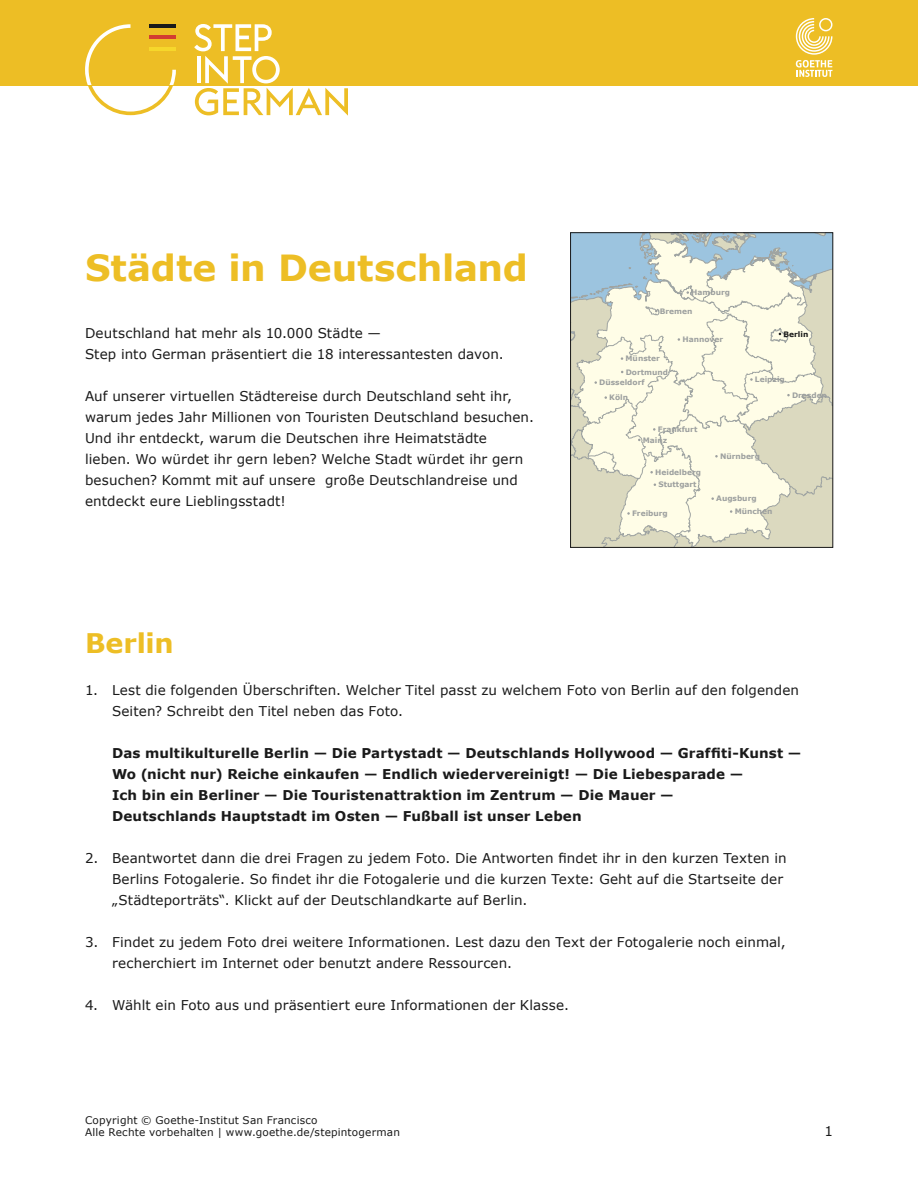
<style>
.page{position:relative;width:918px;height:1188px;background:#fff}
.page>*{position:absolute;margin:0;border:0;box-sizing:border-box;transform-origin:0 0}
.t1{font:700 36px "Verdana";letter-spacing:-.005em;color:#edbe25}
.t2{font:700 27px "Verdana";letter-spacing:-.01em;color:#edbe25}
.t3{font:13.5px/21px "Verdana";letter-spacing:.01em;color:#1a1a1a}
.t4{font:700 13.5px/21px "Verdana";letter-spacing:.01em;color:#1a1a1a}
.t5{font:10.5px/11.2px "Verdana";letter-spacing:.02em;color:#1a1a1a}
.t6{font:700 7.5px/13.4px "Verdana";color:#9da09f}
.t7{font:700 7.5px "Verdana";color:#1a1a1a}
</style>
<div class="page">
<svg style="left:572px;top:235px;width:259px;height:311px;background:#e5e8d7"></svg>
<div style="left:570px;top:233px;width:263px;height:315px;border:1px solid #1a1a1a"></div>
<div style="left:0;top:0;width:918px;height:85px;background:#edbe25"></div>
<svg style="left:796px;top:18px;width:36px;height:59px"></svg>
<svg style="left:194px;top:24px;width:154px;height:92px"></svg>
<svg style="left:85px;top:24px;width:91px;height:91px"></svg>
<h1 class="t1" style="left:85px;top:245px;width:445px">Städte in Deutschland</h1>
<p class="t3" style="left:85px;top:322px;width:420px">Deutschland hat mehr als 10.000 Städte —<br>Step into German präsentiert die 18 interessantesten davon.</p>
<p class="t3" style="left:85px;top:385px;width:450px">Auf unserer virtuellen Städtereise durch Deutschland seht ihr, warum jedes Jahr Millionen von Touristen Deutschland besuchen.<br>Und ihr entdeckt, warum die Deutschen ihre Heimatstädte lieben. Wo würdet ihr gern leben? Welche Stadt würdet ihr gern besuchen? Kommt mit auf unsere große Deutschlandreise und entdeckt eure Lieblingsstadt!</p>
<p class="t6" style="left:691px;top:286px;width:40px">Hamburg</p>
<p class="t6" style="left:660px;top:304px;width:34px">Bremen</p>
<p class="t6" style="left:682px;top:333px;width:42px">Hannover</p>
<p class="t6" style="left:626px;top:352px;width:44px">Münster<br>Dortmund</p>
<p class="t6" style="left:609px;top:391px;width:20px">Köln</p>
<p class="t6" style="left:599px;top:376px;width:47px">Düsseldorf</p>
<p class="t6" style="left:658px;top:422px;width:41px">Frankfurt</p>
<p class="t6" style="left:643px;top:433px;width:26px">Mainz</p>
<p class="t7" style="left:783px;top:329px;width:26px">Berlin</p>
<p class="t6" style="left:755px;top:373px;width:31px">Leipzig</p>
<p class="t6" style="left:792px;top:388px;width:36px">Dresden</p>
<p class="t6" style="left:655px;top:465px;width:47px">Heidelberg</p>
<p class="t6" style="left:658px;top:478px;width:40px">Stuttgart</p>
<p class="t6" style="left:632px;top:507px;width:37px">Freiburg</p>
<p class="t6" style="left:720px;top:449px;width:41px">Nürnberg</p>
<p class="t6" style="left:735px;top:492px;width:39px;line-height:12.9px;text-indent:-18px">Augsburg<br>München</p>
<h2 class="t2" style="left:85px;top:626px;width:90px">Berlin</h2>
<p class="t3" style="left:112px;top:679px;width:689px;text-indent:-27px">1. Lest die folgenden Überschriften. Welcher Titel passt zu welchem Foto von Berlin auf den folgenden<br>Seiten? Schreibt den Titel neben das Foto.</p>
<p class="t4" style="left:112px;top:742px;width:691px">Das multikulturelle Berlin — Die Partystadt — Deutschlands Hollywood — Graffiti-Kunst — Wo (nicht nur) Reiche einkaufen — Endlich wiedervereinigt! — Die Liebesparade —<br>Ich bin ein Berliner — Die Touristenattraktion im Zentrum — Die Mauer —<br>Deutschlands Hauptstadt im Osten — Fußball ist unser Leben</p>
<p class="t3" style="left:112px;top:847px;width:676px;text-indent:-27px">2. Beantwortet dann die drei Fragen zu jedem Foto. Die Antworten findet ihr in den kurzen Texten in<br>Berlins Fotogalerie. So findet ihr die Fotogalerie und die kurzen Texte: Geht auf die Startseite der „Städteporträts“. Klickt auf der Deutschlandkarte auf Berlin.</p>
<p class="t3" style="left:112px;top:931px;width:675px;text-indent:-27px">3. Findet zu jedem Foto drei weitere Informationen. Lest dazu den Text der Fotogalerie noch einmal, recherchiert im Internet oder benutzt andere Ressourcen.</p>
<p class="t3" style="left:85px;top:994px;width:485px">4. Wählt ein Foto aus und präsentiert eure Informationen der Klasse.</p>
<p class="t5" style="left:85px;top:1115px;width:316px">Copyright © Goethe-Institut San Francisco<br>Alle Rechte vorbehalten | www.goethe.de/stepintogerman</p>
<p class="t3" style="left:824px;top:1120px;width:10px">1</p>
</div>
